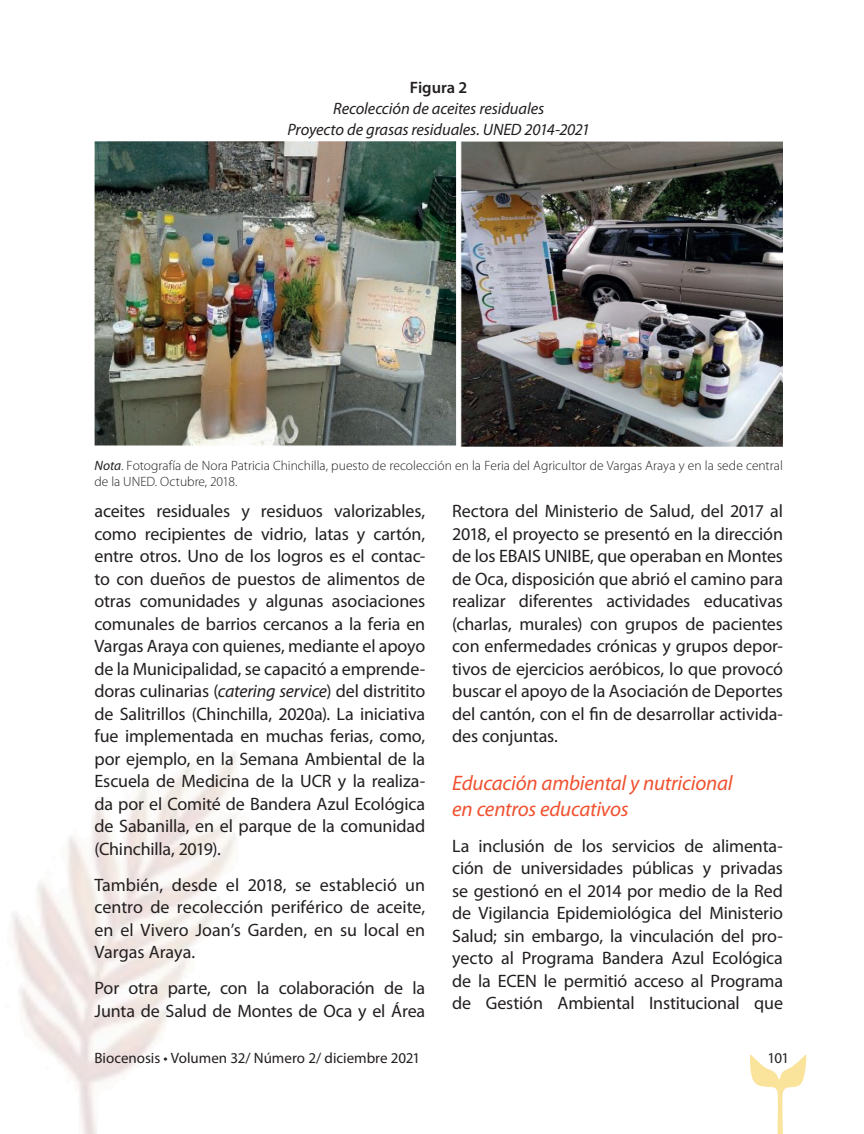
<style>
.page{position:relative;width:864px;height:1134px;background:#fff}
.page>*{position:absolute;margin:0;border:0;box-sizing:border-box;transform-origin:0 0}
.t1{font:italic 21px/25.5px "Myriad Pro";letter-spacing:-.01em;color:#f05130}
.t2{font:18px/22.5px "Myriad Pro";letter-spacing:-.005em;color:#231f20;text-align:justify}
.t3{font:italic 16.5px/21px "Myriad Pro";letter-spacing:-.005em;color:#231f20;text-align:center}
.t4{font:600 16.5px "Myriad Pro";letter-spacing:-.005em;color:#231f20}
.t5{font:15px "Myriad Pro";color:#231f20}
.t6{font:300 13.5px/16.5px "Myriad Pro";color:#231f20}
.s1{font-weight:400;font-style:italic}
.s2{font-style:italic}
</style>
<div class="page">
<svg style="left:750px;top:1054px;width:57px;height:80px"></svg>
<img style="left:94px;top:141px;width:689px;height:305px">
<p class="t4" style="left:410px;top:79px;width:59px">Figura 2</p>
<p class="t3" style="left:288px;top:99px;width:304px">Recolección de aceites residuales<br>Proyecto de grasas residuales. UNED 2014-2021</p>
<p class="t6" style="left:94px;top:457px;width:690px"><span class="s1">Nota</span>. Fotografía de Nora Patricia Chinchilla, puesto de recolección en la Feria del Agricultor de Vargas Araya y en la sede central de la UNED. Octubre, 2018.</p>
<p class="t2" style="left:94px;top:500px;width:332px">aceites residuales y residuos valorizables, como recipientes de vidrio, latas y cartón, entre otros. Uno de los logros es el contac&shy;to con dueños de puestos de alimentos de otras comunidades y algunas asociaciones comunales de barrios cercanos a la feria en Vargas Araya con quienes, mediante el apoyo de la Municipalidad, se capacitó a emprende&shy;doras culinarias (<span class="s2">catering service</span>) del distritito de Salitrillos (Chinchilla, 2020a). La iniciativa fue implementada en muchas ferias, como, por ejemplo, en la Semana Ambiental de la Escuela de Medicina de la UCR y la realiza&shy;da por el Comité de Bandera Azul Ecológica de Sabanilla, en el parque de la comunidad (Chinchilla, 2019).</p>
<p class="t2" style="left:94px;top:874px;width:332px">También, desde el 2018, se estableció un centro de recolección periférico de aceite, en el Vivero Joan’s Garden, en su local en Vargas Araya.</p>
<p class="t2" style="left:94px;top:977px;width:332px">Por otra parte, con la colaboración de la<br>Junta de Salud de Montes de Oca y el Área</p>
<p class="t2" style="left:452px;top:500px;width:332px">Rectora del Ministerio de Salud, del 2017 al 2018, el proyecto se presentó en la dirección de los EBAIS UNIBE, que operaban en Montes de Oca, disposición que abrió el camino para realizar diferentes actividades educativas (charlas, murales) con grupos de pacientes con enfermedades crónicas y grupos depor&shy;tivos de ejercicios aeróbicos, lo que provocó buscar el apoyo de la Asociación de Deportes del cantón, con el fin de desarrollar activida&shy;des conjuntas.</p>
<p class="t1" style="left:452px;top:771px;width:282px">Educación ambiental y nutricional en centros educativos</p>
<p class="t2" style="left:452px;top:835px;width:332px">La inclusión de los servicios de alimenta&shy;ción de universidades públicas y privadas se gestionó en el 2014 por medio de la Red de Vigilancia Epidemiológica del Ministerio Salud; sin embargo, la vinculación del pro&shy;yecto al Programa Bandera Azul Ecológica de la ECEN le permitió acceso al Programa de Gestión Ambiental Institucional que</p>
<p class="t5" style="left:94px;top:1050px;width:327px">Biocenosis • Volumen 32/ Número 2/ diciembre 2021</p>
<p class="t5" style="left:768px;top:1050px;width:23px">101</p>
</div>
